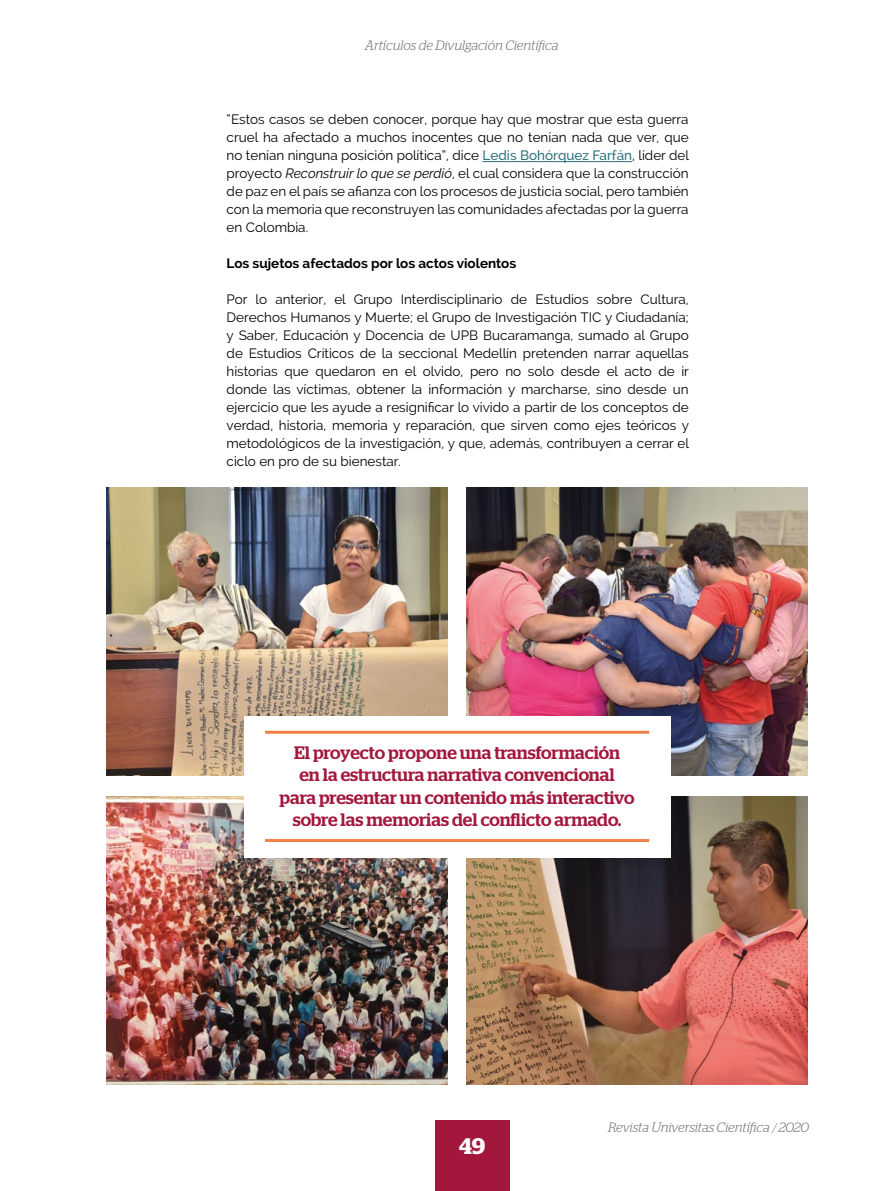
<style>
.page{position:relative;width:893px;height:1191px;background:#fff}
.page>*{position:absolute;margin:0;border:0;box-sizing:border-box;transform-origin:0 0}
.t1{font:600 22.5px "Stag";color:#fff}
.t2{font:500 18px/22.5px "Stag";color:#a3173d;text-align:center}
.t3{font:13.5px/18px "Raleway";color:#000;text-align:justify}
.t4{font:italic 300 13.5px "Stag";letter-spacing:-.005em;color:#706f6f}
.t5{font:700 13.5px "Raleway";color:#000}
.s1{font-weight:500;color:#2b727e}
.s2{font-style:italic}
.s3{color:#8a8ac3}
</style>
<div class="page">
<div style="left:435px;top:1120px;width:75px;height:71px;background:#a3173d"></div>
<hr style="left:482px;top:161px;width:150px;height:1px;background:#2b727e">
<img style="left:106px;top:487px;width:342px;height:288px">
<img style="left:466px;top:796px;width:342px;height:288px">
<img style="left:466px;top:487px;width:342px;height:288px">
<img style="left:106px;top:796px;width:342px;height:288px">
<div style="left:244px;top:716px;width:427px;height:141px;background:#fff"></div>
<hr style="left:265px;top:730px;width:384px;height:3px;background:#f08046">
<hr style="left:265px;top:839px;width:384px;height:3px;background:#f08046">
<p class="t4" style="left:365px;top:37px;width:195px">Artículos de Divulgación Científica</p>
<p class="t3" style="left:227px;top:110px;width:464px">“Estos casos se deben conocer, porque hay que mostrar que esta guerra cruel ha afectado a muchos inocentes que no tenían nada que ver, que no tenían ninguna posición política”, dice <span class="s1">Ledis Bohórquez Farfán</span>, líder del proyecto <span class="s2">Reconstruir lo que se perdió</span>, el cual considera que la construcción de paz en el país se afianza con los procesos de justicia social, pero también con la memoria que reconstruyen las comunidades afectadas por la guerra en Colombia.</p>
<p class="t5" style="left:227px;top:256px;width:291px">Los sujetos afectados por los actos violentos</p>
<p class="t3" style="left:227px;top:290px;width:464px">Por lo anterior, el Grupo Interdisciplinario de Estudios sobre Cultura, Derechos Humanos y Muerte; el Grupo de Investigación TIC y Ciudadanía; y Saber, Educación y Docencia de UPB Bucaramanga, sumado al Grupo de Estudios Críticos de la seccional Medellín pretenden narrar aquellas historias que quedaron en el olvido, pero no solo desde el acto de ir donde las víctimas, obtener la información y marcharse, sino desde un ejercicio que les ayude a resignificar lo vivido a partir de los conceptos de verdad, historia, memoria y reparación, que sirven como ejes teóricos y metodológicos de la investigación, y que, además, contribuyen a cerrar el ciclo en pro de su bienestar.</p>
<h2 class="t2" style="left:280px;top:741px;width:357px">El proyecto propone una transformación<br>en la estructura narrativa convencional para presentar un contenido más interactivo sobre las memorias del conflicto armado.</h2>
<h1 class="t1" style="left:459px;top:1132px;width:28px">49</h1>
<p class="t4" style="left:608px;top:1119px;width:202px">Revista Universitas Científica <span class="s3">/</span> 2020</p>
</div>
